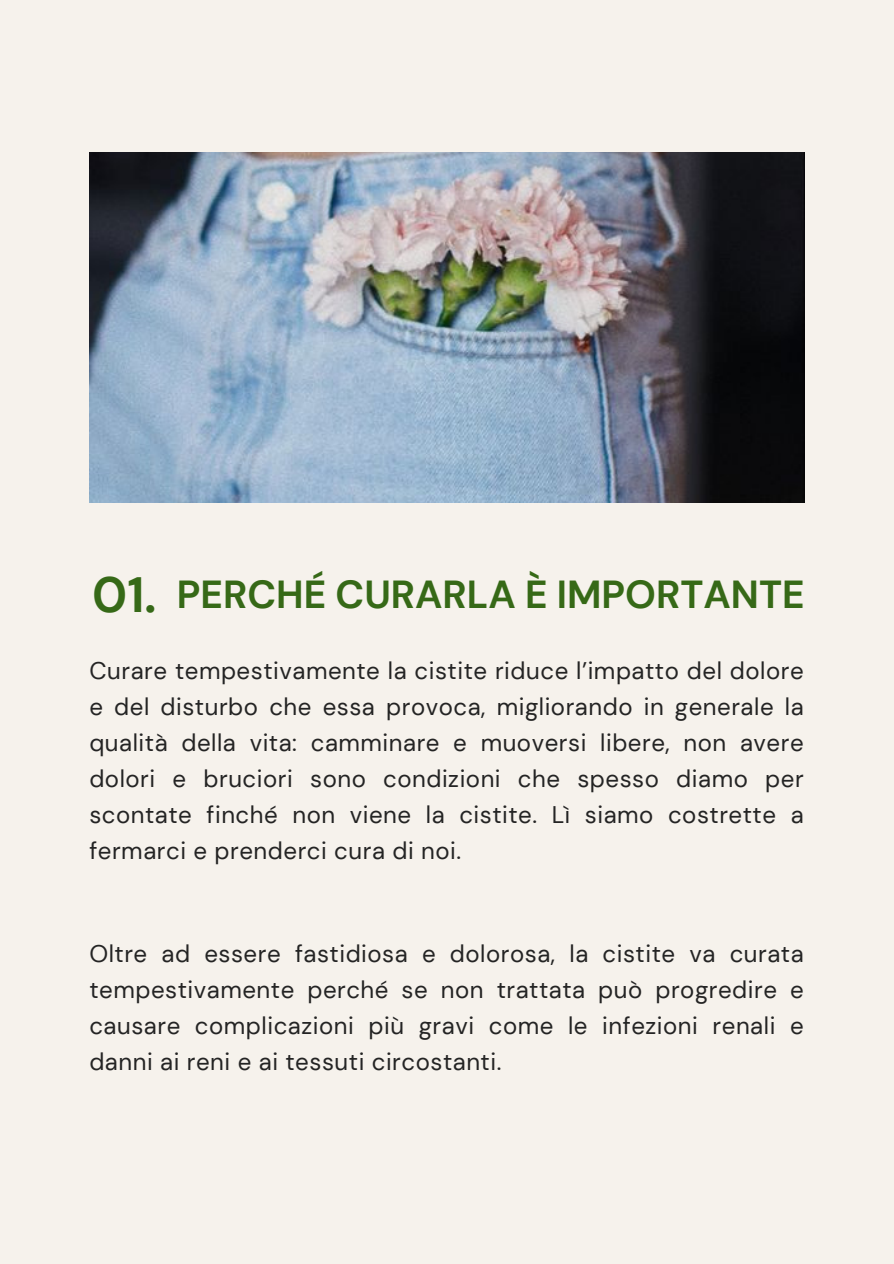
<style>
.page{position:relative;width:894px;height:1264px;background:#fff}
.page>*{position:absolute;margin:0;border:0;box-sizing:border-box;transform-origin:0 0}
.t1{font:700 49.5px "DM Sans";color:#366917}
.t2{font:700 39px "DM Sans";color:#366917}
.t3{font:24px/36px "DM Sans";letter-spacing:.02em;color:#242424;text-align:justify}
</style>
<div class="page">
<div style="left:0;top:0;width:893px;height:1263px;background:#f6f2ec"></div>
<img style="left:89px;top:152px;width:715px;height:350px">
<p class="t1" style="left:92px;top:563px;width:66px">01.</p>
<h2 class="t2" style="left:177px;top:569px;width:629px">PERCHÉ CURARLA È IMPORTANTE</h2>
<h1 class="t3" style="left:89px;top:652px;width:715px">Curare tempestivamente la cistite riduce l’impatto del dolore e del disturbo che essa provoca, migliorando in generale la qualità della vita: camminare e muoversi libere, non avere dolori e bruciori sono condizioni che spesso diamo per scontate finché non viene la cistite. Lì siamo costrette a fermarci e prenderci cura di noi.</h1>
<p class="t3" style="left:89px;top:936px;width:715px">Oltre ad essere fastidiosa e dolorosa, la cistite va curata tempestivamente perché se non trattata può progredire e causare complicazioni più gravi come le infezioni renali e danni ai reni e ai tessuti circostanti.</p>
</div>
